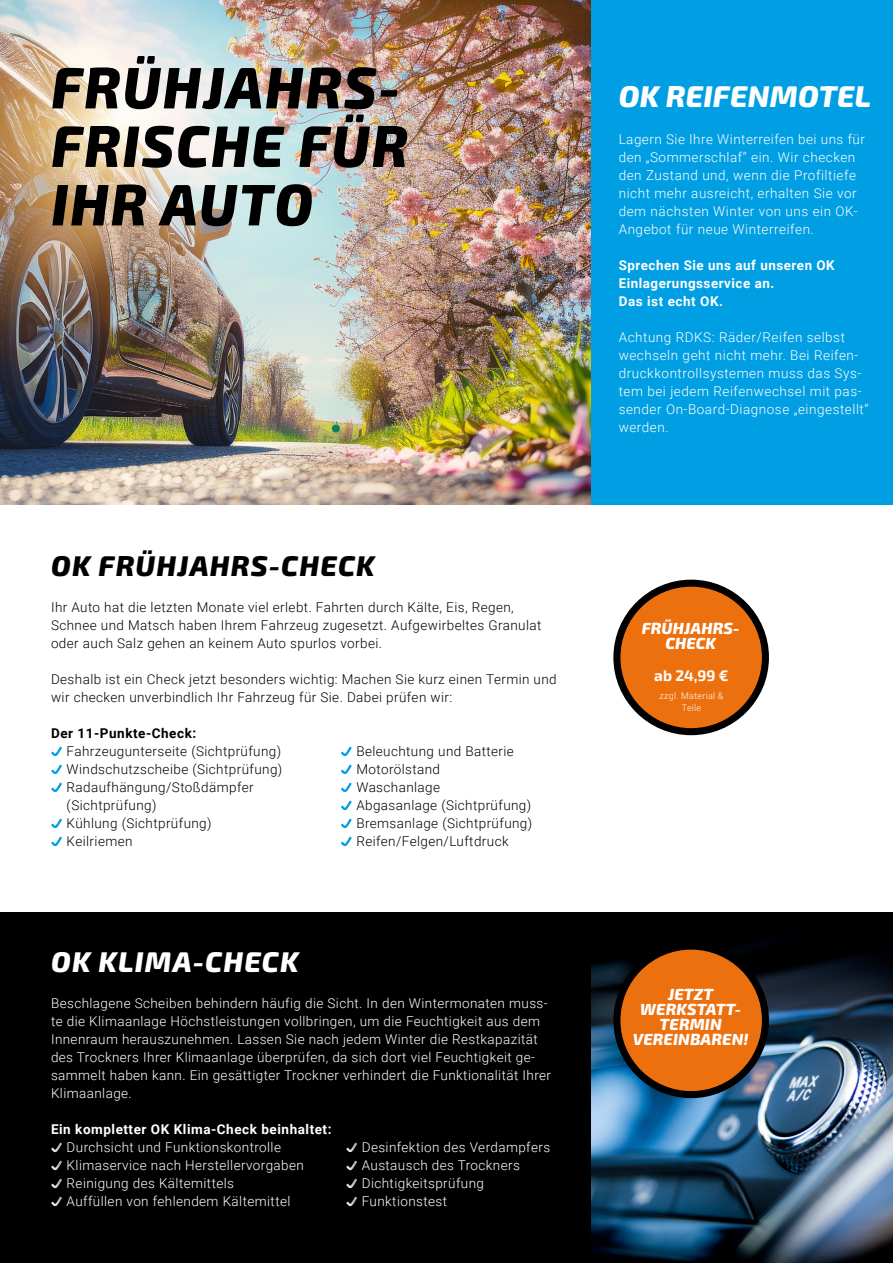
<style>
.page{position:relative;width:893px;height:1263px;background:#fff}
.page>*{position:absolute;margin:0;border:0;box-sizing:border-box;transform-origin:0 0}
.t1{font:italic 58.5px/58.5px "Exo 2";letter-spacing:.03em;color:#000;scale:.95 1}
.t2{font:italic 30px "Exo 2";letter-spacing:.01em;color:#fff}
.t3{font:italic 28.5px "Exo 2";letter-spacing:.045em;color:#000}
.t4{font:italic 28.5px "Exo 2";letter-spacing:.045em;color:#fff}
.t5{font:italic 16.05px/15.3px "Exo 2";letter-spacing:.01em;color:#fff;text-align:center}
.t6{font:15.3px "Exo 2";color:#fff}
.t7{font:300 13.5px/18px "Roboto";letter-spacing:.03em;color:#fff}
.t8{font:300 13.5px/18px "Roboto";letter-spacing:.03em;color:#000}
.t9{font:700 13.5px/18px "Roboto";letter-spacing:.04em;color:#fff}
.t10{font:700 13.5px "Roboto";letter-spacing:.04em;color:#000}
.t11{font:300 9px/12px "Roboto";letter-spacing:.03em;color:#fff;text-align:center}
</style>
<div class="page">
<img style="left:0;top:0;width:591px;height:504px">
<div style="left:591px;top:0;width:301px;height:504px;background:#009fe3"></div>
<div style="left:0;top:912px;width:612px;height:351px;background:#000"></div>
<svg style="left:51px;top:746px;width:11px;height:11px"></svg>
<svg style="left:51px;top:764px;width:11px;height:11px"></svg>
<svg style="left:51px;top:782px;width:11px;height:11px"></svg>
<svg style="left:51px;top:818px;width:11px;height:11px"></svg>
<svg style="left:51px;top:836px;width:11px;height:11px"></svg>
<img style="left:591px;top:912px;width:302px;height:351px">
<div style="left:0;top:0;width:485px;height:306px;background:#fff;opacity:.75"></div>
<svg style="left:51px;top:1142px;width:11px;height:11px"></svg>
<svg style="left:51px;top:1160px;width:11px;height:11px"></svg>
<svg style="left:51px;top:1178px;width:11px;height:11px"></svg>
<svg style="left:51px;top:1196px;width:11px;height:11px"></svg>
<svg style="left:346px;top:1142px;width:11px;height:11px"></svg>
<svg style="left:346px;top:1160px;width:11px;height:11px"></svg>
<svg style="left:346px;top:1178px;width:11px;height:11px"></svg>
<svg style="left:346px;top:1196px;width:11px;height:11px"></svg>
<div style="left:617px;top:583px;width:148px;height:149px;background:#ed700f;border-radius:50%"></div>
<div style="left:613px;top:580px;width:156px;height:155px;border:7px solid #000;border-radius:50%"></div>
<div style="left:617px;top:946px;width:148px;height:148px;background:#ed700f;border-radius:50%"></div>
<div style="left:613px;top:942px;width:156px;height:156px;border:7px solid #000;border-radius:50%"></div>
<svg style="left:340px;top:746px;width:12px;height:11px"></svg>
<svg style="left:340px;top:764px;width:12px;height:11px"></svg>
<svg style="left:340px;top:782px;width:12px;height:11px"></svg>
<svg style="left:340px;top:800px;width:12px;height:11px"></svg>
<svg style="left:340px;top:818px;width:12px;height:11px"></svg>
<svg style="left:340px;top:836px;width:12px;height:11px"></svg>
<h1 class="t1" style="left:51px;top:57px;width:377px">FRÜHJAHRS-<br>FRISCHE FÜR<br>IHR AUTO</h1>
<h3 class="t3" style="left:51px;top:546px;width:325px">OK FRÜHJAHRS-CHECK</h3>
<p class="t8" style="left:51px;top:598px;width:492px">Ihr Auto hat die letzten Monate viel erlebt. Fahrten durch Kälte, Eis, Regen,<br>Schnee und Matsch haben Ihrem Fahrzeug zugesetzt. Aufgewirbeltes Granulat oder auch Salz gehen an keinem Auto spurlos vorbei.</p>
<p class="t8" style="left:51px;top:670px;width:507px">Deshalb ist ein Check jetzt besonders wichtig: Machen Sie kurz einen Termin und wir checken unverbindlich Ihr Fahrzeug für Sie. Dabei prüfen wir:</p>
<p class="t10" style="left:51px;top:724px;width:147px">Der 11-Punkte-Check:</p>
<p class="t8" style="left:67px;top:742px;width:217px">Fahrzeugunterseite (Sichtprüfung)<br>Windschutzscheibe (Sichtprüfung)<br>Radaufhängung/Stoßdämpfer (Sichtprüfung)<br>Kühlung (Sichtprüfung)<br>Keilriemen</p>
<p class="t8" style="left:356px;top:742px;width:177px">Beleuchtung und Batterie<br>Motorölstand<br>Waschanlage<br>Abgasanlage (Sichtprüfung)<br>Bremsanlage (Sichtprüfung)<br>Reifen/Felgen/Luftdruck</p>
<h3 class="t4" style="left:51px;top:942px;width:249px">OK KLIMA-CHECK</h3>
<p class="t7" style="left:51px;top:994px;width:502px">Beschlagene Scheiben behindern häufig die Sicht. In den Wintermonaten muss&shy;te die Klimaanlage Höchstleistungen vollbringen, um die Feuchtigkeit aus dem Innenraum herauszunehmen. Lassen Sie nach jedem Winter die Restkapazität des Trockners Ihrer Klimaanlage überprüfen, da sich dort viel Feuchtigkeit ge&shy;sammelt haben kann. Ein gesättigter Trockner verhindert die Funktionalität Ihrer Klimaanlage.</p>
<p class="t9" style="left:51px;top:1120px;width:282px">Ein kompletter OK Klima-Check beinhaltet:</p>
<p class="t7" style="left:67px;top:1138px;width:239px">Durchsicht und Funktionskontrolle Klimaservice nach Herstellervorgaben Reinigung des Kältemittels<br>Auffüllen von fehlendem Kältemittel</p>
<p class="t7" style="left:362px;top:1138px;width:190px">Desinfektion des Verdampfers<br>Austausch des Trockners<br>Dichtigkeitsprüfung<br>Funktionstest</p>
<h2 class="t2" style="left:619px;top:76px;width:254px">OK REIFENMOTEL</h2>
<p class="t7" style="left:619px;top:130px;width:248px">Lagern Sie Ihre Winterreifen bei uns für den „Sommerschlaf“ ein. Wir checken den Zustand und, wenn die Profiltiefe nicht mehr ausreicht, erhalten Sie vor dem nächsten Winter von uns ein OK-Angebot für neue Winterreifen.</p>
<p class="t9" style="left:619px;top:256px;width:218px">Sprechen Sie uns auf unseren OK<br>Einlagerungsservice an.<br>Das ist echt OK.</p>
<p class="t7" style="left:619px;top:328px;width:251px">Achtung RDKS: Räder/Reifen selbst wechseln geht nicht mehr. Bei Reifen&shy;druckkontrollsystemen muss das Sys&shy;tem bei jedem Reifenwechsel mit pas&shy;sender On-Board-Diagnose „eingestellt“ werden.</p>
<p class="t5" style="left:642px;top:620px;width:99px">FRÜHJAHRS-<br>CHECK</p>
<p class="t6" style="left:654px;top:665px;width:76px">ab 24,99 €</p>
<p class="t11" style="left:660px;top:690px;width:65px">zzgl. Material &amp;<br>Teile</p>
<p class="t5" style="left:633px;top:986px;width:117px">JETZT<br>WERKSTATT-<br>TERMIN<br>VEREINBAREN!</p>
</div>
